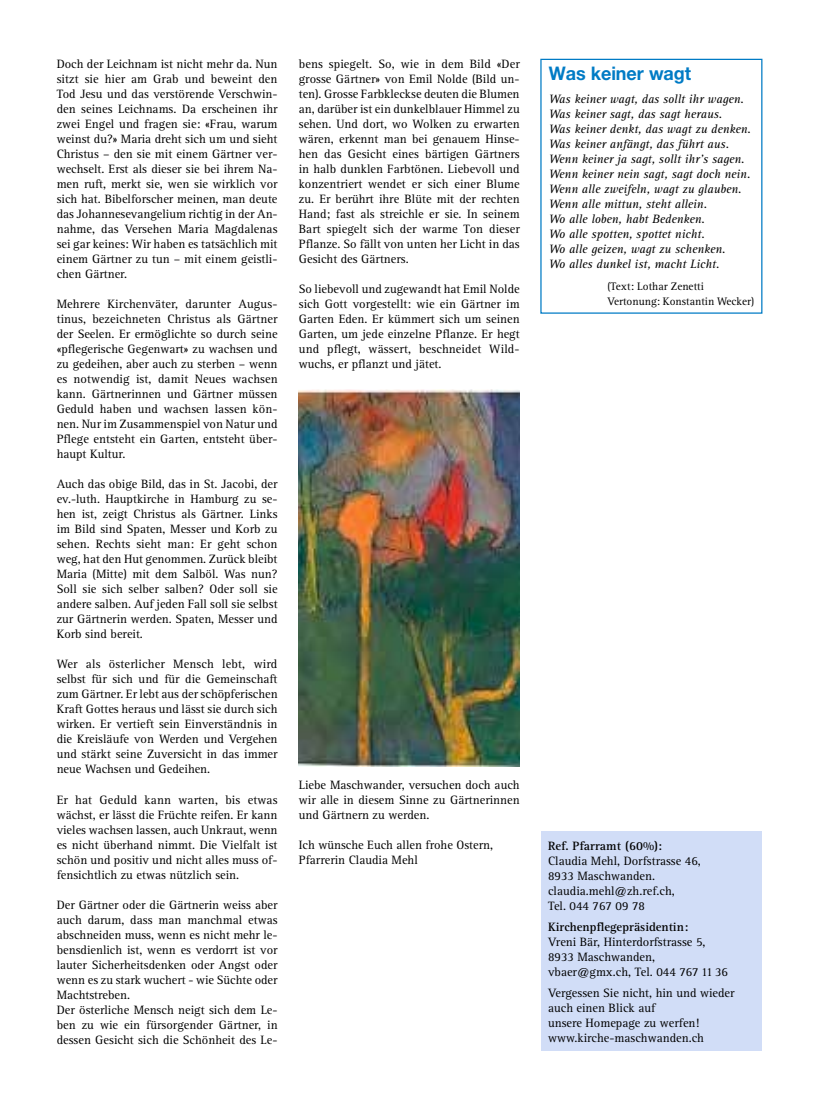
<style>
.page{position:relative;width:815px;height:1106px;background:#fff}
.page>*{position:absolute;margin:0;border:0;box-sizing:border-box;transform-origin:0 0}
.t1{font:700 18.75px "Helvetica Neue LT Std";color:#007bc5;scale:.96 1}
.t2{font:12.5px/15px "Rotis Serif";color:#000;text-align:justify}
.t3{font:italic 12.5px/15px "Rotis Serif";color:#000}
.t4{font:700 12.5px "Rotis Serif";color:#000}
.t5{font:11.25px/15px "Rotis Serif";color:#000}
</style>
<div class="page">
<div style="left:541px;top:831px;width:221px;height:220px;background:#d1ddf7"></div>
<div style="left:540px;top:59px;width:222px;height:255px;border:1px solid #007bc5"></div>
<img style="left:299px;top:390px;width:221px;height:376px">
<p class="t2" style="left:57px;top:57px;width:223px">Doch der Leichnam ist nicht mehr da. Nun sitzt sie hier am Grab und beweint den Tod Jesu und das verstörende Verschwin&shy;den seines Leichnams. Da erscheinen ihr zwei Engel und fragen sie: «Frau, warum weinst du?» Maria dreht sich um und sieht Christus – den sie mit einem Gärtner ver&shy;wechselt. Erst als dieser sie bei ihrem Na&shy;men ruft, merkt sie, wen sie wirklich vor sich hat. Bibelforscher meinen, man deute das Johannesevangelium richtig in der An&shy;nahme, das Versehen Maria Magdalenas sei gar keines: Wir haben es tatsächlich mit einem Gärtner zu tun – mit einem geistli&shy;chen Gärtner.</p>
<p class="t2" style="left:57px;top:297px;width:223px">Mehrere Kirchenväter, darunter Augus&shy;tinus, bezeichneten Christus als Gärtner der Seelen. Er ermöglichte so durch seine «pflegerische Gegenwart» zu wachsen und zu gedeihen, aber auch zu sterben – wenn es notwendig ist, damit Neues wachsen kann. Gärtnerinnen und Gärtner müssen Geduld haben und wachsen lassen kön&shy;nen. Nur im Zusammenspiel von Natur und Pflege entsteht ein Garten, entsteht über&shy;haupt Kultur.</p>
<p class="t2" style="left:57px;top:477px;width:222px">Auch das obige Bild, das in St. Jacobi, der ev.-luth. Hauptkirche in Hamburg zu se&shy;hen ist, zeigt Christus als Gärtner. Links im Bild sind Spaten, Messer und Korb zu sehen. Rechts sieht man: Er geht schon weg, hat den Hut genommen. Zurück bleibt Maria (Mitte) mit dem Salböl. Was nun?<br>Soll sie sich selber salben? Oder soll sie andere salben. Auf jeden Fall soll sie selbst zur Gärtnerin werden. Spaten, Messer und Korb sind bereit.</p>
<p class="t2" style="left:57px;top:657px;width:223px">Wer als österlicher Mensch lebt, wird selbst für sich und für die Gemeinschaft zum Gärtner. Er lebt aus der schöpferischen Kraft Gottes heraus und lässt sie durch sich wirken. Er vertieft sein Einverständnis in die Kreisläufe von Werden und Vergehen und stärkt seine Zuversicht in das immer neue Wachsen und Gedeihen.</p>
<p class="t2" style="left:57px;top:792px;width:222px">Er hat Geduld kann warten, bis etwas wächst, er lässt die Früchte reifen. Er kann vieles wachsen lassen, auch Unkraut, wenn es nicht überhand nimmt. Die Vielfalt ist schön und positiv und nicht alles muss of&shy;fensichtlich zu etwas nützlich sein.</p>
<p class="t2" style="left:57px;top:897px;width:223px;text-align:left">Der Gärtner oder die Gärtnerin weiss aber auch darum, dass man manchmal etwas abschneiden muss, wenn es nicht mehr le&shy;bensdienlich ist, wenn es verdorrt ist vor lauter Sicherheitsdenken oder Angst oder wenn es zu stark wuchert - wie Süchte oder Machtstreben.<br>Der österliche Mensch neigt sich dem Le&shy;ben zu wie ein fürsorgender Gärtner, in dessen Gesicht sich die Schönheit des Le-</p>
<p class="t2" style="left:299px;top:57px;width:223px">bens spiegelt. So, wie in dem Bild «Der grosse Gärtner» von Emil Nolde (Bild un&shy;ten). Grosse Farbkleckse deuten die Blumen an, darüber ist ein dunkelblauer Himmel zu sehen. Und dort, wo Wolken zu erwarten wären, erkennt man bei genauem Hinse&shy;hen das Gesicht eines bärtigen Gärtners in halb dunklen Farbtönen. Liebevoll und konzentriert wendet er sich einer Blume zu. Er berührt ihre Blüte mit der rechten Hand; fast als streichle er sie. In seinem Bart spiegelt sich der warme Ton dieser Pflanze. So fällt von unten her Licht in das Gesicht des Gärtners.</p>
<p class="t2" style="left:299px;top:282px;width:222px">So liebevoll und zugewandt hat Emil Nolde sich Gott vorgestellt: wie ein Gärtner im Garten Eden. Er kümmert sich um seinen Garten, um jede einzelne Pflanze. Er hegt und pflegt, wässert, beschneidet Wild&shy;wuchs, er pflanzt und jätet.</p>
<p class="t2" style="left:299px;top:777px;width:222px">Liebe Maschwander, versuchen doch auch wir alle in diesem Sinne zu Gärtnerinnen und Gärtnern zu werden.</p>
<p class="t2" style="left:299px;top:837px;width:196px">Ich wünsche Euch allen frohe Ostern,<br>Pfarrerin Claudia Mehl</p>
<h1 class="t1" style="left:549px;top:62px;width:150px">Was keiner wagt</h1>
<p class="t3" style="left:549px;top:91px;width:204px">Was keiner wagt, das sollt ihr wagen.<br>Was keiner sagt, das sagt heraus.<br>Was keiner denkt, das wagt zu denken.<br>Was keiner anfängt, das führt aus.<br>Wenn keiner ja sagt, sollt ihr’s sagen.<br>Wenn keiner nein sagt, sagt doch nein.<br>Wenn alle zweifeln, wagt zu glauben.<br>Wenn alle mittun, steht allein.<br>Wo alle loben, habt Bedenken.<br>Wo alle spotten, spottet nicht.<br>Wo alle geizen, wagt zu schenken.<br>Wo alles dunkel ist, macht Licht.</p>
<p class="t5" style="left:607px;top:279px;width:148px">(Text: Lothar Zenetti<br>Vertonung: Konstantin Wecker)</p>
<p class="t4" style="left:548px;top:838px;width:115px">Ref. Pfarramt (60%):</p>
<p class="t2" style="left:548px;top:853px;width:154px;text-align:left">Claudia Mehl, Dorfstrasse 46,<br>8933 Maschwanden. claudia.mehl@zh.ref.ch,<br>Tel. 044 767 09 78</p>
<p class="t4" style="left:548px;top:919px;width:142px">Kirchenpflegepräsidentin:</p>
<p class="t2" style="left:548px;top:934px;width:182px;text-align:left">Vreni Bär, Hinterdorfstrasse 5,<br>8933 Maschwanden, vbaer@gmx.ch, Tel. 044 767 11 36</p>
<p class="t2" style="left:548px;top:986px;width:188px;text-align:left">Vergessen Sie nicht, hin und wieder auch einen Blick auf<br>unsere Homepage zu werfen! www.kirche-maschwanden.ch</p>
</div>
